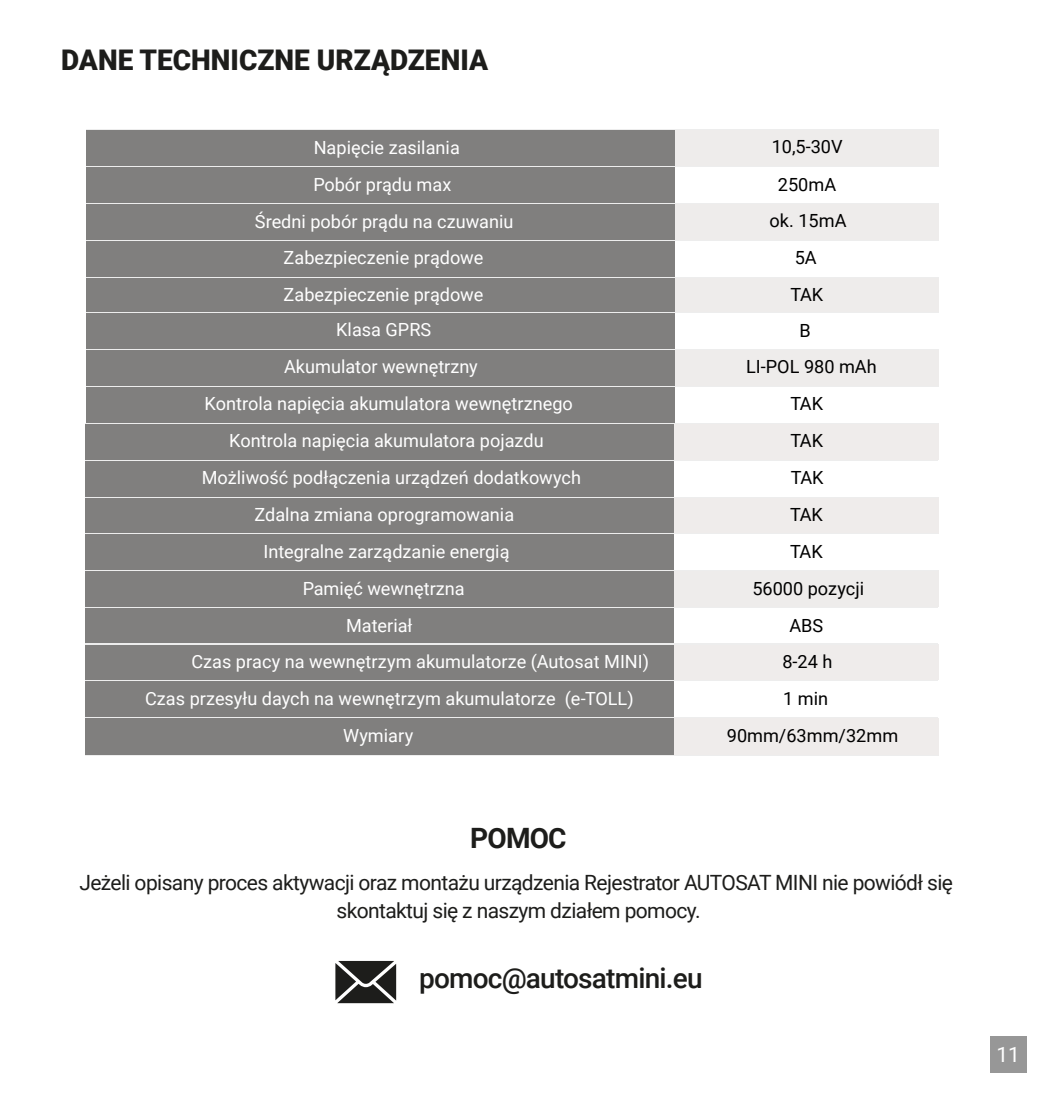
<style>
.page{position:relative;width:1051px;height:1097px;background:#fff}
.page>*{position:absolute;margin:0;border:0;box-sizing:border-box;transform-origin:0 0}
.t1{font:900 28.35px "Roboto";color:#1d1d1b}
.t2{font:500 28px "Roboto";letter-spacing:-.03em;color:#1d1d1b}
.t3{font:700 28px "Roboto";letter-spacing:-.03em;color:#1d1d1b}
.t4{font:21px/28px "Roboto";letter-spacing:-.03em;color:#1d1d1b;text-align:center}
.t5{font:21px "Roboto";color:#fff}
.t6{font:18.2px/36.8px "Roboto";color:#fff;text-align:center}
.t7{font:18.2px "Roboto";color:#000}
</style>
<div class="page">
<svg style="left:335px;top:960px;width:61px;height:43px"></svg>
<div style="left:674px;top:129px;width:264px;height:37px;background:#eeeceb"></div>
<div style="left:674px;top:203px;width:265px;height:37px;background:#eeeceb"></div>
<div style="left:86px;top:129px;width:588px;height:112px;background:#807f7e"></div>
<hr style="left:86px;top:129px;width:852px;height:1px;background:#ededed">
<hr style="left:86px;top:166px;width:852px;height:1px;background:#ededed">
<hr style="left:87px;top:203px;width:851px;height:1px;background:#ededed">
<hr style="left:87px;top:130px;width:851px;height:1px;background:#ededed">
<div style="left:674px;top:277px;width:264px;height:37px;background:#eeeceb"></div>
<div style="left:86px;top:240px;width:588px;height:73px;background:#807f7e"></div>
<hr style="left:86px;top:240px;width:852px;height:1px;background:#ededed">
<hr style="left:86px;top:277px;width:852px;height:1px;background:#ededed">
<div style="left:674px;top:313px;width:264px;height:37px;background:#fff"></div>
<div style="left:674px;top:349px;width:264px;height:37px;background:#eeeceb"></div>
<div style="left:86px;top:312px;width:588px;height:111px;background:#807f7e"></div>
<hr style="left:86px;top:349px;width:851px;height:1px;background:#ededed">
<hr style="left:86px;top:386px;width:852px;height:1px;background:#ededed">
<hr style="left:86px;top:312px;width:852px;height:1px;background:#ededed">
<div style="left:674px;top:423px;width:264px;height:37px;background:#efeceb"></div>
<div style="left:674px;top:497px;width:264px;height:37px;background:#efeceb"></div>
<div style="left:86px;top:423px;width:588px;height:111px;background:#807f7e"></div>
<hr style="left:86px;top:460px;width:851px;height:1px;background:#ededed">
<hr style="left:86px;top:497px;width:851px;height:1px;background:#ededed">
<hr style="left:86px;top:423px;width:851px;height:1px;background:#ededed">
<div style="left:673px;top:570px;width:265px;height:38px;background:#eeeceb"></div>
<div style="left:673px;top:607px;width:265px;height:37px;background:#fff"></div>
<div style="left:86px;top:533px;width:588px;height:112px;background:#807f7e"></div>
<hr style="left:85px;top:570px;width:852px;height:1px;background:#ededed">
<hr style="left:85px;top:607px;width:852px;height:1px;background:#ededed">
<hr style="left:85px;top:533px;width:852px;height:1px;background:#ededed">
<div style="left:674px;top:644px;width:264px;height:37px;background:#efeceb"></div>
<div style="left:674px;top:680px;width:264px;height:38px;background:#fff"></div>
<div style="left:674px;top:718px;width:264px;height:37px;background:#efeceb"></div>
<div style="left:86px;top:643px;width:588px;height:112px;background:#807f7e"></div>
<hr style="left:85px;top:643px;width:852px;height:1px;background:#ededed">
<hr style="left:85px;top:680px;width:852px;height:1px;background:#ededed">
<hr style="left:85px;top:717px;width:852px;height:1px;background:#ededed">
<hr style="left:85px;top:755px;width:852px;height:1px;background:#ededed">
<hr style="left:85px;top:644px;width:852px;height:1px;background:#ededed">
<div style="left:990px;top:1036px;width:36px;height:36px;background:#979797"></div>
<h1 class="t1" style="left:61px;top:40px;width:428px">DANE TECHNICZNE URZĄDZENIA</h1>
<p class="t6" style="left:255px;top:128px;width:260px">Napięcie zasilania<br>Pobór prądu max<br>Średni pobór prądu na czuwaniu<br>Zabezpieczenie prądowe<br>Zabezpieczenie prądowe</p>
<p class="t6" style="left:336px;top:310px;width:97px">Klasa GPRS</p>
<p class="t6" style="left:284px;top:348px;width:195px">Akumulator wewnętrzny</p>
<p class="t6" style="left:204px;top:384px;width:370px">Kontrola napięcia akumulatora wewnętrznego</p>
<p class="t6" style="left:229px;top:421px;width:316px">Kontrola napięcia akumulatora pojazdu</p>
<p class="t6" style="left:202px;top:458px;width:381px">Możliwość podłączenia urządzeń dodatkowych</p>
<p class="t6" style="left:254px;top:495px;width:261px">Zdalna zmiana oprogramowania</p>
<p class="t6" style="left:263px;top:532px;width:247px">Integralne zarządzanie energią</p>
<p class="t6" style="left:303px;top:569px;width:164px">Pamięć wewnętrzna</p>
<p class="t6" style="left:346px;top:606px;width:68px">Materiał</p>
<p class="t6" style="left:191px;top:642px;width:459px">Czas pracy na wewnętrzym akumulatorze (Autosat MINI)</p>
<p class="t6" style="left:145px;top:679px;width:490px">Czas przesyłu daych na wewnętrzym akumulatorze (e-TOLL)</p>
<p class="t6" style="left:343px;top:716px;width:71px">Wymiary</p>
<p class="t7" style="left:771px;top:134px;width:72px">10,5-30V</p>
<p class="t7" style="left:777px;top:171px;width:60px">250mA</p>
<p class="t7" style="left:769px;top:208px;width:79px">ok. 15mA</p>
<p class="t7" style="left:794px;top:245px;width:23px">5A</p>
<p class="t7" style="left:790px;top:282px;width:34px">TAK</p>
<p class="t7" style="left:799px;top:317px;width:13px">B</p>
<p class="t7" style="left:746px;top:354px;width:132px">LI-POL 980 mAh</p>
<p class="t7" style="left:790px;top:391px;width:34px">TAK</p>
<p class="t7" style="left:790px;top:427px;width:34px">TAK</p>
<p class="t7" style="left:790px;top:465px;width:34px">TAK</p>
<p class="t7" style="left:790px;top:502px;width:34px">TAK</p>
<p class="t7" style="left:790px;top:538px;width:34px">TAK</p>
<p class="t7" style="left:752px;top:575px;width:113px">56000 pozycji</p>
<p class="t7" style="left:789px;top:612px;width:35px">ABS</p>
<p class="t7" style="left:782px;top:649px;width:52px">8-24 h</p>
<p class="t7" style="left:783px;top:685px;width:46px">1 min</p>
<p class="t7" style="left:726px;top:722px;width:173px">90mm/63mm/32mm</p>
<h2 class="t3" style="left:470px;top:818px;width:98px">POMOC</h2>
<p class="t4" style="left:79px;top:868px;width:875px">Jeżeli opisany proces aktywacji oraz montażu urządzenia Rejestrator AUTOSAT MINI nie powiódł się skontaktuj się z naszym działem pomocy.</p>
<h2 class="t2" style="left:419px;top:958px;width:285px">pomoc@autosatmini.eu</h2>
<p class="t5" style="left:996px;top:1039px;width:25px">11</p>
</div>
